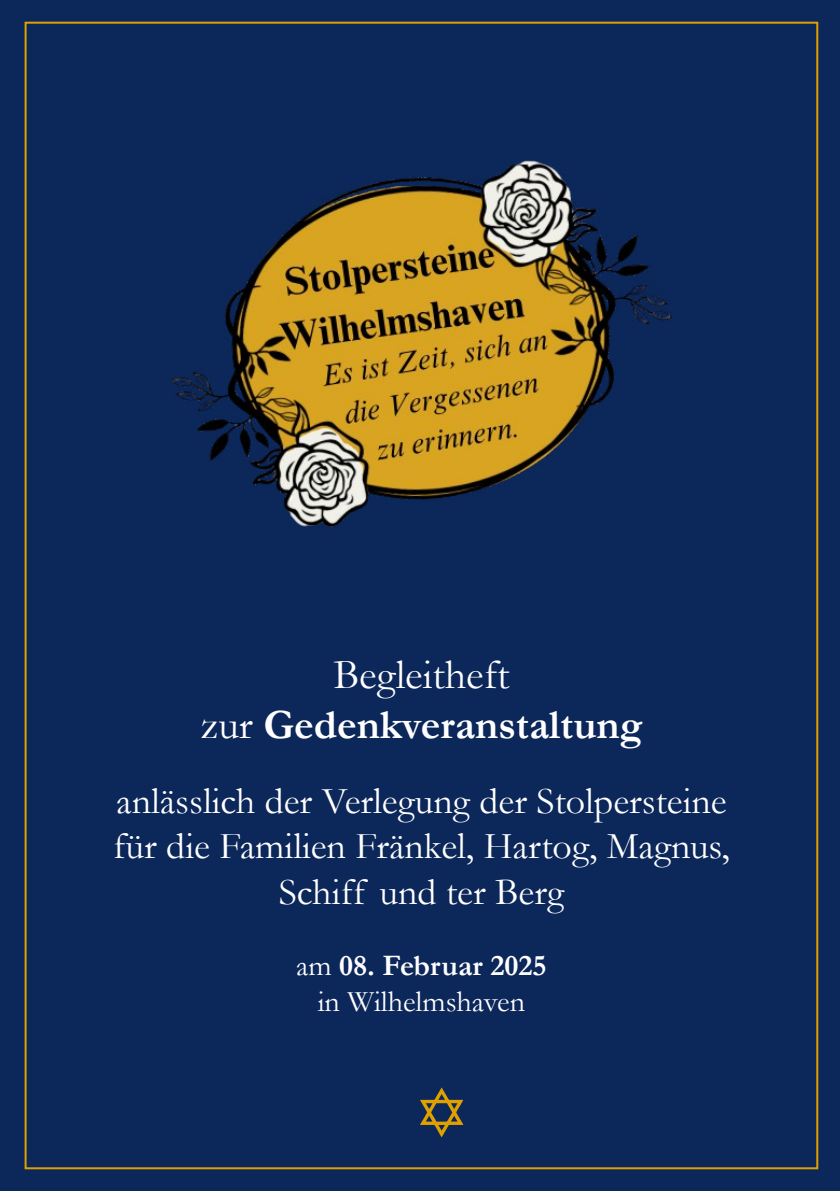
<style>
.page{position:relative;width:840px;height:1191px;background:#fff}
.page>*{position:absolute;margin:0;border:0;box-sizing:border-box;transform-origin:0 0}
.t1{font:700 42px/50.4px "Garamond";color:#fff;text-align:center}
.t2{font:38px/45.6px "Garamond";color:#fff;text-align:center}
.t3{font:30px/36px "Garamond";color:#fff;text-align:center}
.s1{font-weight:400}
.s2{font-weight:700}
</style>
<div class="page">
<div style="left:0;top:0;width:839px;height:1191px;background:#0c2759"></div>
<img style="left:172px;top:100px;width:538px;height:538px">
<div style="left:305px;top:646px;width:221px;height:64px;background:#0c2759"></div>
<div style="left:172px;top:697px;width:487px;height:64px;background:#0c2759"></div>
<div style="left:88px;top:771px;width:655px;height:64px;background:#0c2759"></div>
<div style="left:85px;top:816px;width:661px;height:64px;background:#0c2759"></div>
<div style="left:250px;top:862px;width:331px;height:64px;background:#0c2759"></div>
<div style="left:268px;top:934px;width:295px;height:64px;background:#0c2759"></div>
<div style="left:289px;top:970px;width:253px;height:64px;background:#0c2759"></div>
<svg style="left:419px;top:1087px;width:44px;height:50px;background:#4d4c3d"></svg>
<p class="t1" style="left:200px;top:650px;width:443px"><span class="s1">Begleitheft<br>zur</span> Gedenkveranstaltung</p>
<p class="t2" style="left:113px;top:777px;width:617px">anlässlich der Verlegung der Stolpersteine für die Familien Fränkel, Hartog, Magnus,<br>Schiff und ter Berg</p>
<p class="t3" style="left:296px;top:947px;width:252px">am <span class="s2">08. Februar 2025 </span>in Wilhelmshaven</p>
</div>
